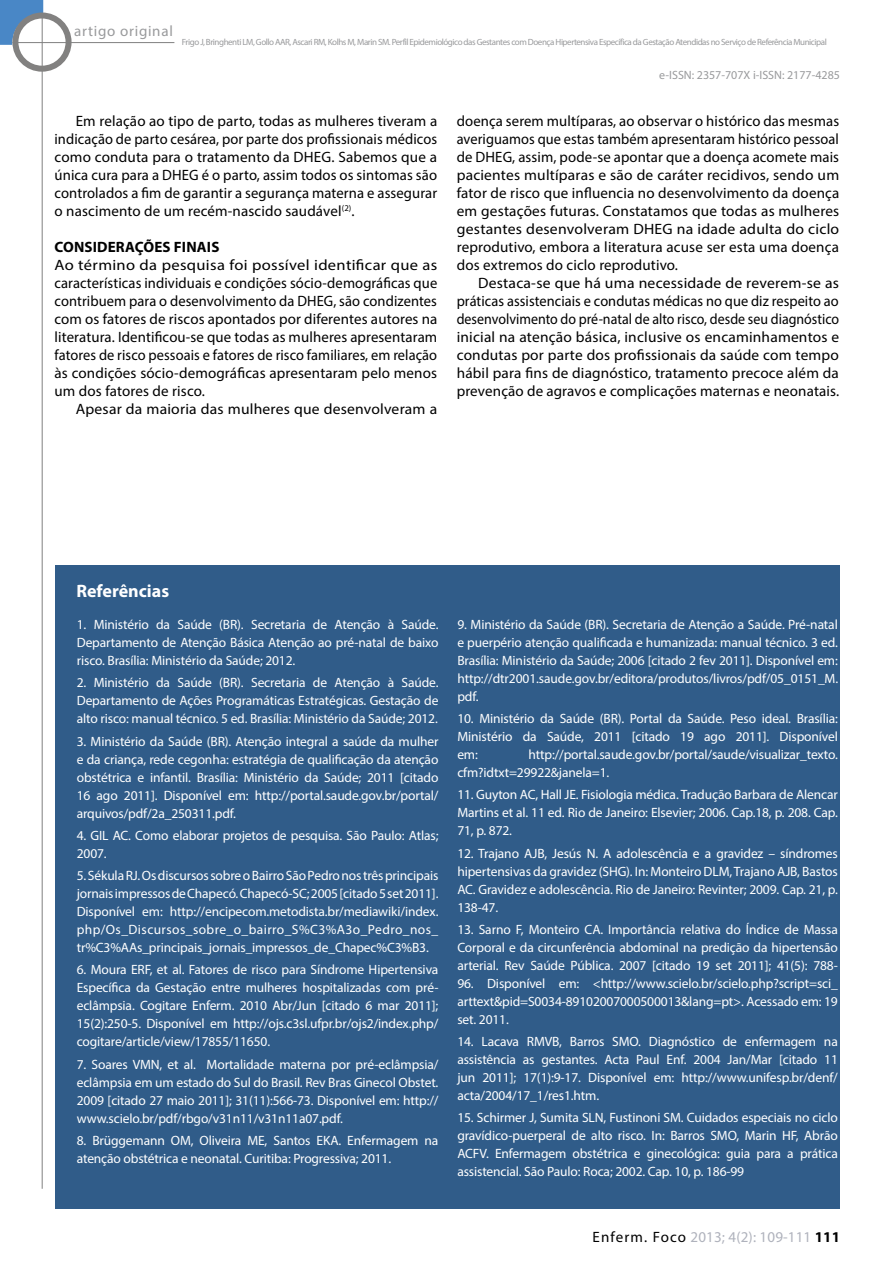
<style>
.page{position:relative;width:893px;height:1263px;background:#fff}
.page>*{position:absolute;margin:0;border:0;box-sizing:border-box;transform-origin:0 0}
.t1{font:700 18px "Myriad Pro";color:#fff}
.t2{font:15px/18px "Myriad Pro";letter-spacing:.01em;color:#000;text-align:justify}
.t3{font:15px/18px "Myriad Pro";letter-spacing:.01em;color:#000;text-align:justify;scale:1.04 1}
.t4{font:15px/18px "Myriad Pro";letter-spacing:.01em;color:#000;text-align:justify;scale:1.1 1}
.t5{font:15px "Myriad Pro";letter-spacing:.045em;color:#afb2bc}
.t6{font:700 15px "Myriad Pro";letter-spacing:.01em;color:#000}
.t7{font:15px "Myriad Pro";letter-spacing:.05em;color:#999a9c}
.t8{font:13.5px/18px "Myriad Pro";letter-spacing:-.01em;color:#fff;text-align:justify}
.t9{font:12px "Myriad Pro";color:#999a9c}
.t10{font:9px "Myriad Pro";letter-spacing:-.05em;color:#999a9c}
.s1{color:#000}
.s2{font-weight:700;color:#000}
</style>
<div class="page">
<hr style="left:42px;top:14px;width:1px;height:1175px;background:#808080">
<svg style="left:0;top:0;width:43px;height:45px"></svg>
<div style="left:12px;top:13px;width:60px;height:59px;border:6px solid #828180;border-radius:50%"></div>
<hr style="left:12px;top:42px;width:162px;height:1px;background:#808080">
<div style="left:55px;top:566px;width:785px;height:643px;background:#305c89"></div>
<p class="t7" style="left:74px;top:22px;width:100px">artigo original</p>
<p class="t10" style="left:182px;top:36px;width:646px">Frigo J, Bringhenti LM, Gollo AAR, Ascari RM, Kolhs M, Marin SM. Perfil Epidemiológico das Gestantes com Doença Hipertensiva Específica da Gestação Atendidas no Serviço de Referência Municipal</p>
<p class="t9" style="left:659px;top:68px;width:182px">e-ISSN: 2357-707X i-ISSN: 2177-4285</p>
<p class="t2" style="left:55px;top:112px;width:384px;text-indent:21px">Em relação ao tipo de parto, todas as mulheres tiveram a indicação de parto cesárea, por parte dos profissionais médicos como conduta para o tratamento da DHEG. Sabemos que a única cura para a DHEG é o parto, assim todos os sintomas são controlados a fim de garantir a segurança materna e assegurar o nascimento de um recém-nascido saudável<sup>(2)</sup>.</p>
<p class="t6" style="left:55px;top:239px;width:166px">CONSIDERAÇÕES FINAIS</p>
<p class="t4" style="left:55px;top:256px;width:350px">Ao término da pesquisa foi possível identificar que as características individuais e condições sócio-demográficas que contribuem para o desenvolvimento da DHEG, são condizentes com os fatores de riscos apontados por diferentes autores na literatura. Identificou-se que todas as mulheres apresentaram fatores de risco pessoais e fatores de risco familiares, em relação às condições sócio-demográficas apresentaram pelo menos um dos fatores de risco.</p>
<p class="t3" style="left:76px;top:400px;width:349px">Apesar da maioria das mulheres que desenvolveram a</p>
<p class="t2" style="left:457px;top:112px;width:384px">doença serem multíparas, ao observar o histórico das mesmas averiguamos que estas também apresentaram histórico pessoal de DHEG, assim, pode-se apontar que a doença acomete mais pacientes multíparas e são de caráter recidivos, sendo um fator de risco que influencia no desenvolvimento da doença em gestações futuras. Constatamos que todas as mulheres gestantes desenvolveram DHEG na idade adulta do ciclo reprodutivo, embora a literatura acuse ser esta uma doença dos extremos do ciclo reprodutivo.</p>
<p class="t3" style="left:457px;top:274px;width:369px;text-indent:21px">Destaca-se que há uma necessidade de reverem-se as práticas assistenciais e condutas médicas no que diz respeito ao desenvolvimento do pré-natal de alto risco, desde seu diagnóstico inicial na atenção básica, inclusive os encaminhamentos e condutas por parte dos profissionais da saúde com tempo hábil para fins de diagnóstico, tratamento precoce além da prevenção de agravos e complicações maternas e neonatais.</p>
<h1 class="t1" style="left:76px;top:581px;width:94px">Referências</h1>
<p class="t8" style="left:77px;top:615px;width:363px">1. Ministério da Saúde (BR). Secretaria de Atenção à Saúde.<br>Departamento de Atenção Básica Atenção ao pré-natal de baixo risco. Brasília: Ministério da Saúde; 2012.</p>
<p class="t8" style="left:77px;top:673px;width:363px">2. Ministério da Saúde (BR). Secretaria de Atenção à Saúde.<br>Departamento de Ações Programáticas Estratégicas. Gestação de alto risco: manual técnico. 5 ed. Brasília: Ministério da Saúde; 2012.</p>
<p class="t8" style="left:77px;top:732px;width:363px">3. Ministério da Saúde (BR). Atenção integral a saúde da mulher e da criança, rede cegonha: estratégia de qualificação da atenção obstétrica e infantil. Brasília: Ministério da Saúde; 2011 [citado 16 ago 2011]. Disponível em: http://portal.saude.gov.br/portal/ arquivos/pdf/2a_250311.pdf.</p>
<p class="t8" style="left:77px;top:826px;width:363px">4. GIL AC. Como elaborar projetos de pesquisa. São Paulo: Atlas;<br>2007.</p>
<p class="t8" style="left:77px;top:866px;width:363px">5. Sékula RJ. Os discursos sobre o Bairro São Pedro nos três principais jornais impressos de Chapecó. Chapecó-SC; 2005 [citado 5 set 2011].<br>Disponível em: http://encipecom.metodista.br/mediawiki/index. php/Os_Discursos_sobre_o_bairro_S%C3%A3o_Pedro_nos_ tr%C3%AAs_principais_jornais_impressos_de_Chapec%C3%B3.</p>
<p class="t8" style="left:77px;top:960px;width:363px">6. Moura ERF, et al. Fatores de risco para Síndrome Hipertensiva Específica da Gestação entre mulheres hospitalizadas com pré&shy;eclâmpsia. Cogitare Enferm. 2010 Abr/Jun [citado 6 mar 2011]; 15(2):250-5. Disponível em http://ojs.c3sl.ufpr.br/ojs2/index.php/ cogitare/article/view/17855/11650.</p>
<p class="t8" style="left:77px;top:1055px;width:363px">7. Soares VMN, et al. Mortalidade materna por pré-eclâmpsia/ eclâmpsia em um estado do Sul do Brasil. Rev Bras Ginecol Obstet.<br>2009 [citado 27 maio 2011]; 31(11):566-73. Disponível em: http:// www.scielo.br/pdf/rbgo/v31n11/v31n11a07.pdf.</p>
<p class="t8" style="left:77px;top:1131px;width:363px">8. Brüggemann OM, Oliveira ME, Santos EKA. Enfermagem na atenção obstétrica e neonatal. Curitiba: Progressiva; 2011.</p>
<p class="t8" style="left:457px;top:615px;width:382px">9. Ministério da Saúde (BR). Secretaria de Atenção a Saúde. Pré-natal e puerpério atenção qualificada e humanizada: manual técnico. 3 ed.<br>Brasília: Ministério da Saúde; 2006 [citado 2 fev 2011]. Disponível em: http://dtr2001.saude.gov.br/editora/produtos/livros/pdf/05_0151_M. pdf.</p>
<p class="t8" style="left:457px;top:709px;width:382px">10. Ministério da Saúde (BR). Portal da Saúde. Peso ideal. Brasília:<br>Ministério da Saúde, 2011 [citado 19 ago 2011]. Disponível em:</p>
<p class="t8" style="left:457px;top:745px;width:382px;text-indent:71px">http://portal.saude.gov.br/portal/saude/visualizar_texto. cfm?idtxt=29922&amp;janela=1.</p>
<p class="t8" style="left:457px;top:786px;width:382px">11. Guyton AC, Hall JE. Fisiologia médica. Tradução Barbara de Alencar Martins et al. 11 ed. Rio de Janeiro: Elsevier; 2006. Cap.18, p. 208. Cap.<br>71, p. 872.</p>
<p class="t8" style="left:457px;top:844px;width:382px">12. Trajano AJB, Jesús N. A adolescência e a gravidez – síndromes hipertensivas da gravidez (SHG). In: Monteiro DLM, Trajano AJB, Bastos AC. Gravidez e adolescência. Rio de Janeiro: Revinter; 2009. Cap. 21, p.<br>138-47.</p>
<p class="t8" style="left:457px;top:920px;width:382px">13. Sarno F, Monteiro CA. Importância relativa do Índice de Massa Corporal e da circunferência abdominal na predição da hipertensão arterial. Rev Saúde Pública. 2007 [citado 19 set 2011]; 41(5): 788-</p>
<p class="t8" style="left:457px;top:974px;width:382px">96. Disponível em: &lt;http://www.scielo.br/scielo.php?script=sci_ arttext&amp;pid=S0034-89102007000500013&amp;lang=pt&gt;. Acessado em: 19 set. 2011.</p>
<p class="t8" style="left:457px;top:1032px;width:382px">14. Lacava RMVB, Barros SMO. Diagnóstico de enfermagem na assistência as gestantes. Acta Paul Enf. 2004 Jan/Mar [citado 11 jun 2011]; 17(1):9-17. Disponível em: http://www.unifesp.br/denf/ acta/2004/17_1/res1.htm.</p>
<p class="t8" style="left:457px;top:1109px;width:382px">15. Schirmer J, Sumita SLN, Fustinoni SM. Cuidados especiais no ciclo gravídico-puerperal de alto risco. In: Barros SMO, Marin HF, Abrão ACFV. Enfermagem obstétrica e ginecológica: guia para a prática assistencial. São Paulo: Roca; 2002. Cap. 10, p. 186-99</p>
<p class="t5" style="left:593px;top:1228px;width:249px"><span class="s1">Enferm. Foco</span> 2013; 4(2): 109-111 <span class="s2">111</span></p>
</div>
